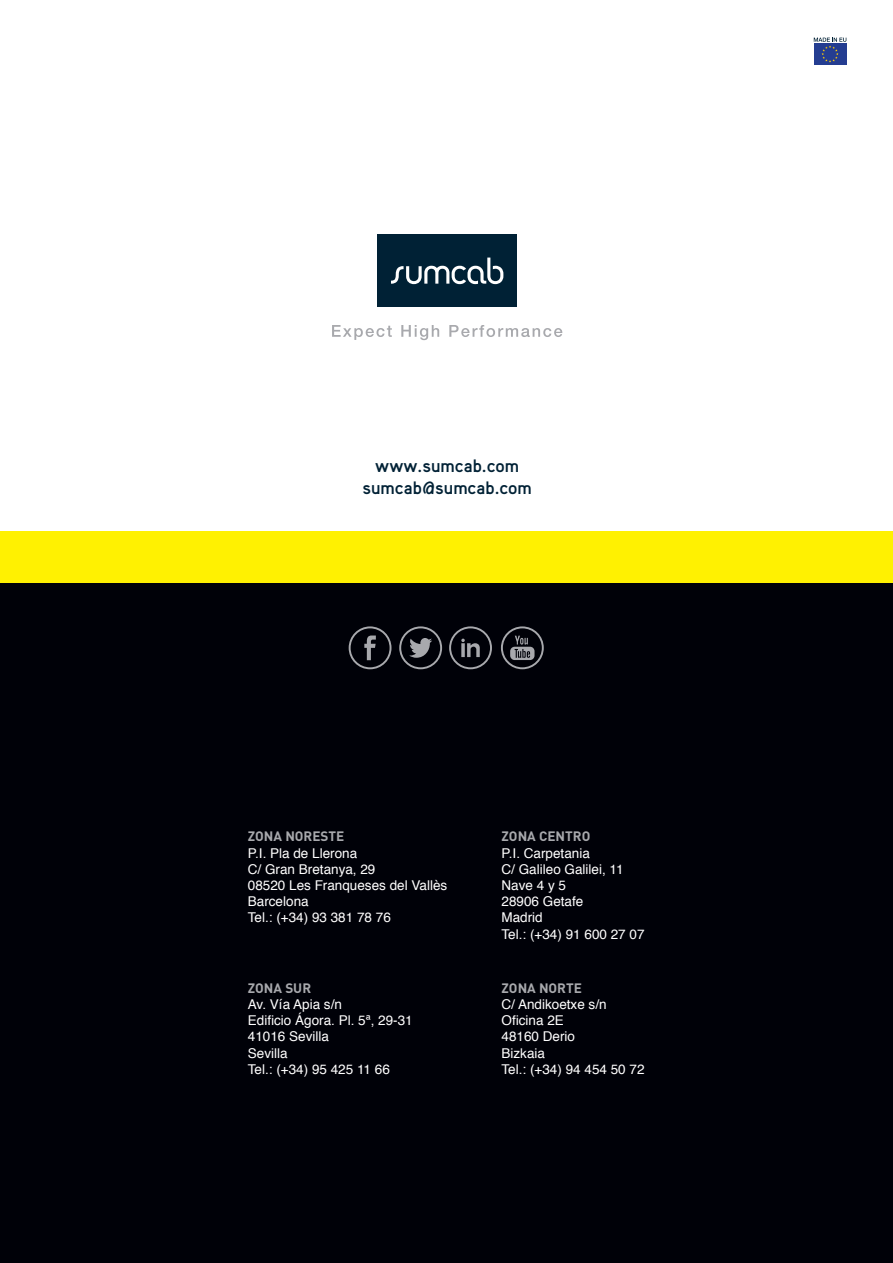
<style>
.page{position:relative;width:893px;height:1263px;background:#fff}
.page>*{position:absolute;margin:0;border:0;box-sizing:border-box;transform-origin:0 0}
.t1{font:700 18px/21.6px "Aaux Pro";color:#002135;text-align:center}
.t2{font:13.5px/16.2px "Helvetica";color:#fff}
.t3{font:700 13.5px "DIN";color:#a8a9ad}
</style>
<div class="page">
<div style="left:0;top:583px;width:893px;height:680px;background:#000108"></div>
<svg style="left:399px;top:626px;width:43px;height:43px"></svg>
<svg style="left:349px;top:626px;width:42px;height:43px"></svg>
<svg style="left:449px;top:626px;width:43px;height:43px"></svg>
<svg style="left:501px;top:626px;width:43px;height:43px"></svg>
<div style="left:814px;top:43px;width:32px;height:22px;background:#243d91"></div>
<svg style="left:814px;top:38px;width:32px;height:24px"></svg>
<svg style="left:332px;top:325px;width:60px;height:15px"></svg>
<svg style="left:401px;top:325px;width:38px;height:15px"></svg>
<svg style="left:449px;top:325px;width:114px;height:12px"></svg>
<div style="left:378px;top:235px;width:139px;height:72px;background:#002135"></div>
<svg style="left:391px;top:258px;width:112px;height:26px"></svg>
<div style="left:0;top:531px;width:892px;height:52px;background:#fff101"></div>
<h1 class="t1" style="left:362px;top:455px;width:171px">www.sumcab.com sumcab@sumcab.com</h1>
<p class="t3" style="left:248px;top:828px;width:98px">ZONA NORESTE</p>
<p class="t2" style="left:248px;top:845px;width:201px">P.I. Pla de Llerona<br>C/ Gran Bretanya, 29<br>08520 Les Franqueses del Vallès<br>Barcelona<br>Tel.: (+34) 93 381 78 76</p>
<p class="t3" style="left:248px;top:979px;width:65px">ZONA SUR</p>
<p class="t2" style="left:248px;top:997px;width:166px">Av. Vía Apia s/n<br>Edificio Ágora. Pl. 5ª, 29-31<br>41016 Sevilla<br>Sevilla<br>Tel.: (+34) 95 425 11 66</p>
<p class="t3" style="left:502px;top:828px;width:90px">ZONA CENTRO</p>
<p class="t2" style="left:502px;top:845px;width:144px">P.I. Carpetania<br>C/ Galileo Galilei, 11<br>Nave 4 y 5<br>28906 Getafe<br>Madrid<br>Tel.: (+34) 91 600 27 07</p>
<p class="t3" style="left:502px;top:979px;width:82px">ZONA NORTE</p>
<p class="t2" style="left:502px;top:997px;width:144px">C/ Andikoetxe s/n<br>Oficina 2E<br>48160 Derio<br>Bizkaia<br>Tel.: (+34) 94 454 50 72</p>
</div>
